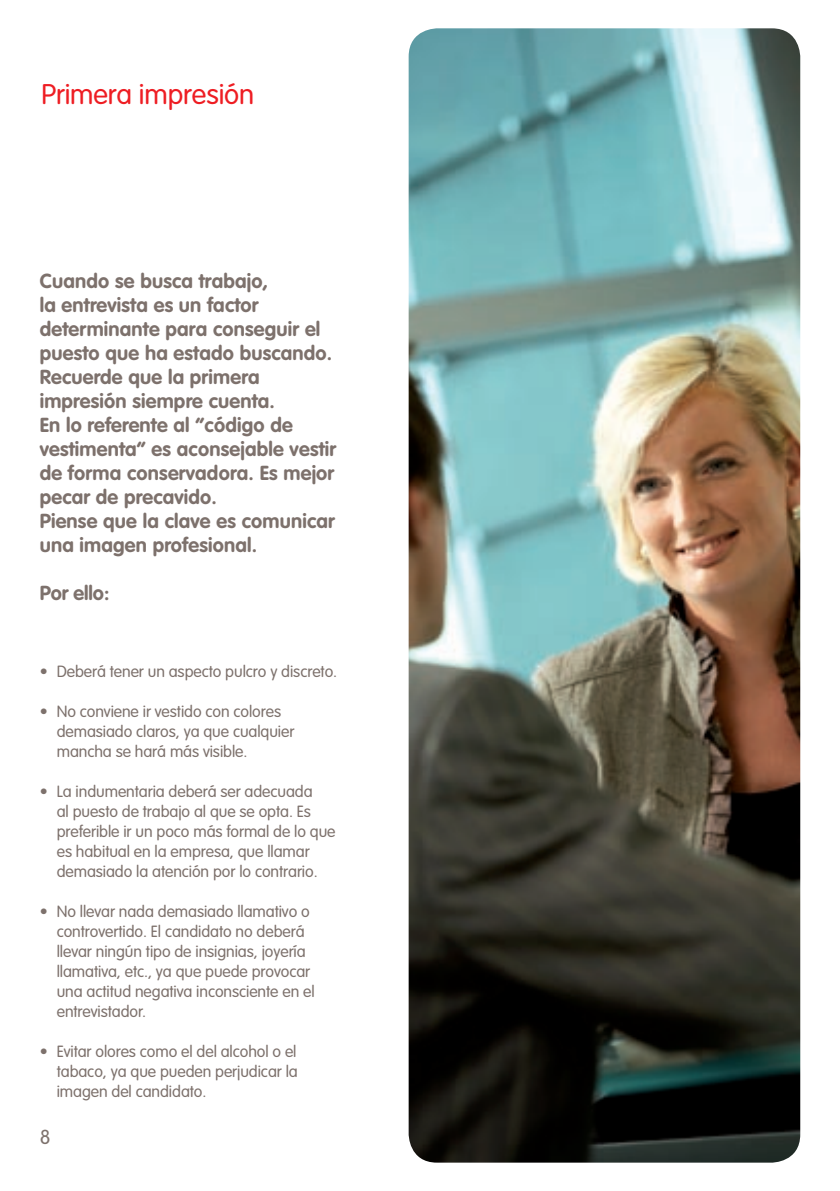
<style>
.page{position:relative;width:840px;height:1191px;background:#fff}
.page>*{position:absolute;margin:0;border:0;box-sizing:border-box;transform-origin:0 0}
._09_Body_text_14_16p{font:300 28px "VAG Rounded";letter-spacing:-.005em;color:#ee1d23}
._10_Sub-head_10_12pt{font:700 20px/24px "VAG Rounded";letter-spacing:.01em;color:#7d716c}
._11_Body_text_10_12p{font:700 20px "VAG Rounded";letter-spacing:-.005em;color:#7d716c}
.t1{font:300 20px "VAG Rounded";color:#7d716c}
._11_Body_text_10_12p-2{font:300 16px/20px "VAG Rounded";letter-spacing:-.005em;color:#7d716c}
</style>
<div class="page">
<img style="left:408px;top:28px;width:391px;height:1134px">
<p class="_09_Body_text_14_16p" style="left:42px;top:78px;width:214px">Primera impresión</p>
<p class="_10_Sub-head_10_12pt" style="left:40px;top:268px;width:294px">Cuando se busca trabajo,<br>la entrevista es un factor determinante para conseguir el puesto que ha estado buscando.</p>
<p class="_10_Sub-head_10_12pt" style="left:40px;top:364px;width:236px">Recuerde que la primera impresión siempre cuenta.</p>
<p class="_10_Sub-head_10_12pt" style="left:40px;top:412px;width:298px">En lo referente al “código de vestimenta” es aconsejable vestir de forma conservadora. Es mejor pecar de precavido.</p>
<p class="_10_Sub-head_10_12pt" style="left:40px;top:508px;width:296px">Piense que la clave es comunicar una imagen profesional.</p>
<p class="_11_Body_text_10_12p" style="left:40px;top:581px;width:71px">Por ello:</p>
<p class="_11_Body_text_10_12p-2" style="left:40px;top:661px;width:299px">• Deberá tener un aspecto pulcro y discreto.</p>
<p class="_11_Body_text_10_12p-2" style="left:57px;top:701px;width:239px;text-indent:-17px">• No conviene ir vestido con colores demasiado claros, ya que cualquier mancha se hará más visible.</p>
<p class="_11_Body_text_10_12p-2" style="left:57px;top:781px;width:280px;text-indent:-17px">• La indumentaria deberá ser adecuada<br>al puesto de trabajo al que se opta. Es preferible ir un poco más formal de lo que es habitual en la empresa, que llamar demasiado la atención por lo contrario.</p>
<p class="_11_Body_text_10_12p-2" style="left:57px;top:901px;width:259px;text-indent:-17px">• No llevar nada demasiado llamativo o controvertido. El candidato no deberá llevar ningún tipo de insignias, joyería llamativa, etc., ya que puede provocar una actitud negativa inconsciente en el entrevistador.</p>
<p class="_11_Body_text_10_12p-2" style="left:57px;top:1041px;width:242px;text-align:justify;text-indent:-17px">• Evitar olores como el del alcohol o el tabaco, ya que pueden perjudicar la imagen del candidato.</p>
<p class="t1" style="left:40px;top:1125px;width:12px">8</p>
</div>
